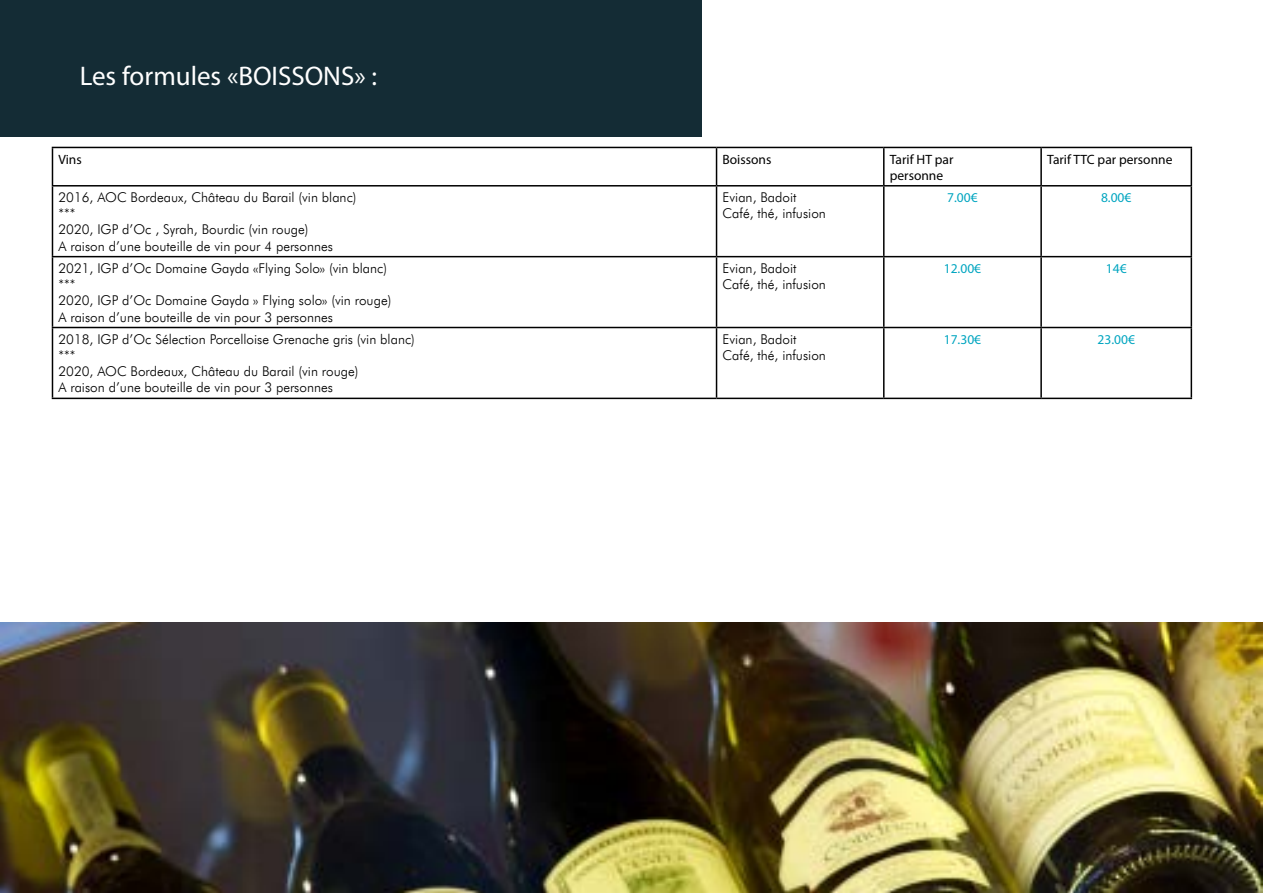
<style>
.page{position:relative;width:1263px;height:893px;background:#fff}
.page>*{position:absolute;margin:0;border:0;box-sizing:border-box;transform-origin:0 0}
.t1{font:27px "Myriad Pro";color:#fff}
.t2{font:300 13.5px/16.2px "Futura BT";color:#000}
.t3{font:13.5px/16.2px "Myriad Pro";color:#000}
.t4{font:13.5px "Myriad Pro";color:#00a5c0}
</style>
<div class="page">
<div style="left:0;top:0;width:702px;height:136px;background:#142c35"></div>
<img style="left:0;top:622px;width:1263px;height:271px">
<hr style="left:52px;top:147px;width:664px;height:1px;background:#000">
<hr style="left:52px;top:148px;width:1px;height:37px;background:#000">
<hr style="left:716px;top:147px;width:168px;height:1px;background:#000">
<hr style="left:716px;top:148px;width:1px;height:37px;background:#000">
<hr style="left:884px;top:147px;width:157px;height:1px;background:#000">
<hr style="left:883px;top:148px;width:1px;height:37px;background:#000">
<hr style="left:1041px;top:147px;width:151px;height:1px;background:#000">
<hr style="left:1040px;top:148px;width:2px;height:37px;background:#000">
<hr style="left:1190px;top:148px;width:2px;height:37px;background:#000">
<hr style="left:52px;top:185px;width:664px;height:2px;background:#000">
<hr style="left:52px;top:187px;width:1px;height:69px;background:#000">
<hr style="left:716px;top:185px;width:168px;height:2px;background:#000">
<hr style="left:716px;top:187px;width:1px;height:69px;background:#000">
<hr style="left:884px;top:185px;width:157px;height:2px;background:#000">
<hr style="left:883px;top:187px;width:1px;height:69px;background:#000">
<hr style="left:1041px;top:185px;width:151px;height:2px;background:#000">
<hr style="left:1040px;top:187px;width:2px;height:69px;background:#000">
<hr style="left:1190px;top:187px;width:2px;height:69px;background:#000">
<hr style="left:52px;top:256px;width:664px;height:1px;background:#000">
<hr style="left:52px;top:257px;width:1px;height:70px;background:#000">
<hr style="left:716px;top:256px;width:168px;height:1px;background:#000">
<hr style="left:716px;top:257px;width:1px;height:70px;background:#000">
<hr style="left:884px;top:256px;width:157px;height:1px;background:#000">
<hr style="left:883px;top:257px;width:1px;height:70px;background:#000">
<hr style="left:1041px;top:256px;width:151px;height:1px;background:#000">
<hr style="left:1040px;top:257px;width:2px;height:70px;background:#000">
<hr style="left:1190px;top:257px;width:2px;height:70px;background:#000">
<hr style="left:52px;top:327px;width:664px;height:1px;background:#000">
<hr style="left:52px;top:328px;width:1px;height:70px;background:#000">
<hr style="left:716px;top:327px;width:168px;height:1px;background:#000">
<hr style="left:716px;top:328px;width:1px;height:70px;background:#000">
<hr style="left:884px;top:327px;width:157px;height:1px;background:#000">
<hr style="left:883px;top:328px;width:1px;height:70px;background:#000">
<hr style="left:1041px;top:327px;width:151px;height:1px;background:#000">
<hr style="left:1040px;top:328px;width:2px;height:70px;background:#000">
<hr style="left:1190px;top:328px;width:2px;height:70px;background:#000">
<hr style="left:52px;top:398px;width:664px;height:1px;background:#000">
<hr style="left:716px;top:398px;width:168px;height:1px;background:#000">
<hr style="left:884px;top:398px;width:157px;height:1px;background:#000">
<hr style="left:1041px;top:398px;width:151px;height:1px;background:#000">
<h1 class="t1" style="left:80px;top:59px;width:299px">Les formules «BOISSONS» :</h1>
<p class="t3" style="left:58px;top:151px;width:25px">Vins</p>
<p class="t3" style="left:722px;top:151px;width:50px">Boissons</p>
<p class="t3" style="left:890px;top:151px;width:65px">Tarif HT par personne</p>
<p class="t3" style="left:1047px;top:151px;width:127px">Tarif TTC par personne</p>
<p class="t2" style="left:58px;top:189px;width:299px">2016, AOC Bordeaux, Château du Barail (vin blanc) ***<br>2020, IGP d’Oc , Syrah, Bourdic (vin rouge)<br>A raison d’une bouteille de vin pour 4 personnes</p>
<p class="t2" style="left:722px;top:189px;width:105px">Evian, Badoit<br>Café, thé, infusion</p>
<p class="t4" style="left:947px;top:189px;width:32px">7.00€</p>
<p class="t4" style="left:1101px;top:189px;width:32px">8.00€</p>
<p class="t2" style="left:58px;top:260px;width:334px">2021, IGP d’Oc Domaine Gayda «Flying Solo» (vin blanc) ***<br>2020, IGP d’Oc Domaine Gayda » Flying solo» (vin rouge)<br>A raison d’une bouteille de vin pour 3 personnes</p>
<p class="t2" style="left:722px;top:260px;width:105px">Evian, Badoit<br>Café, thé, infusion</p>
<p class="t4" style="left:944px;top:260px;width:39px">12.00€</p>
<p class="t4" style="left:1106px;top:260px;width:22px">14€</p>
<p class="t2" style="left:58px;top:331px;width:358px">2018, IGP d’Oc Sélection Porcelloise Grenache gris (vin blanc) ***<br>2020, AOC Bordeaux, Château du Barail (vin rouge)<br>A raison d’une bouteille de vin pour 3 personnes</p>
<p class="t2" style="left:722px;top:331px;width:105px">Evian, Badoit<br>Café, thé, infusion</p>
<p class="t4" style="left:944px;top:331px;width:39px">17.30€</p>
<p class="t4" style="left:1097px;top:331px;width:39px">23.00€</p>
</div>
